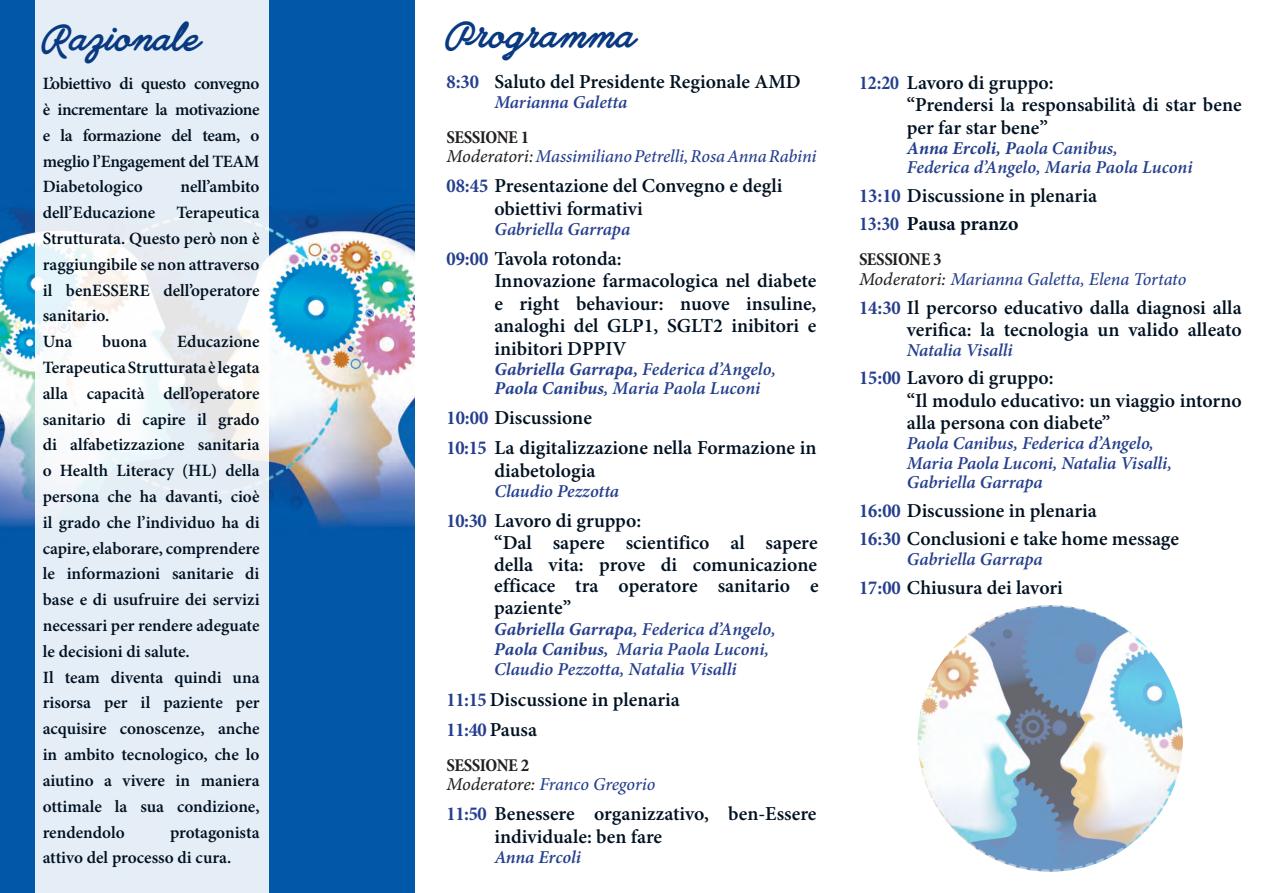
<style>
.page{position:relative;width:1263px;height:893px;background:#fff}
.page>*{position:absolute;margin:0;border:0;box-sizing:border-box;transform-origin:0 0}
.t1{font:37.5px "Ethernal Bold PERSONALUSE";color:#083981}
.t2{font:600 19.8px/22.5px "Minion Pro";color:#001121}
.t3{font:italic 600 18.15px/19.2px "Minion Pro";color:#253f8e}
.t4{font:italic 500 18.15px/19.8px "Minion Pro";letter-spacing:-.01em;color:#253f8e}
.t5{font:600 17.25px/25.8px "Minion Pro";color:#001121}
.s1{font-weight:700;font-stretch:condensed;color:#253f8e}
.s2{font-weight:700;font-style:normal;font-stretch:condensed;color:#231f20}
.s3{font-family:"Minion Pro It Capt";font-weight:400;font-style:normal;color:#231f20}
.s4{font-weight:700}
</style>
<div class="page">
<img style="left:918px;top:605px;width:265px;height:267px">
<img style="left:0;top:0;width:415px;height:893px">
<svg style="left:35px;top:0;width:234px;height:893px;background:#e8eff6"></svg>
<h1 class="t1" style="left:43px;top:15px;width:159px">Razionale</h1>
<p class="t5" style="left:43px;top:71px;width:218px;text-align:justify">L’obiettivo di questo convegno è incrementare la motivazione e la formazione del team, o meglio l’Engagement del TEAM Diabetologico</p>
<p class="t5" style="left:43px;top:175px;width:218px;text-indent:138px">nell’ambito dell’Educazione Terapeutica<br>Strutturata. Questo però non è raggiungibile se non attraverso il benESSERE dell’operatore sanitario.<br>Una</p>
<p class="t5" style="left:43px;top:329px;width:218px;text-indent:134px">Educazione<br>Terapeutica Strutturata è legata alla capacità dell’operatore sanitario di capire il grado di alfabetizzazione sanitaria o Health Literacy (HL) della persona che ha davanti, cioè il grado che l’individuo ha di capire, elaborare, comprendere le informazioni sanitarie di base e di usufruire dei servizi necessari per rendere adeguate le decisioni di salute.<br>Il team diventa quindi una risorsa per il paziente per acquisire conoscenze, anche in ambito tecnologico, che lo aiutino a vivere in maniera ottimale la sua condizione, rendendolo</p>
<p class="t5" style="left:102px;top:329px;width:46px">buona</p>
<p class="t5" style="left:43px;top:820px;width:218px;text-indent:127px">protagonista attivo del processo di cura.</p>
<h1 class="t1" style="left:446px;top:12px;width:190px">Programma</h1>
<p class="t2" style="left:446px;top:72px;width:356px"><span class="s1">8:30</span> Saluto del Presidente Regionale AMD</p>
<p class="t3" style="left:494px;top:93px;width:135px">Marianna Galetta</p>
<p class="t4" style="left:446px;top:127px;width:371px"><span class="s2">SESSIONE 1<br></span><span class="s3">Moderatori:</span> Massimiliano Petrelli, Rosa Anna Rabini</p>
<p class="t2" style="left:494px;top:176px;width:290px;text-indent:-48px"><span class="s1">08:45</span> Presentazione del Convegno e degli obiettivi formativi</p>
<p class="t3" style="left:494px;top:219px;width:137px">Gabriella Garrapa</p>
<p class="t2" style="left:494px;top:248px;width:324px;text-indent:-48px"><span class="s1">09:00</span> Tavola rotonda:<br>Innovazione farmacologica nel diabete e right behaviour: nuove insuline, analoghi del GLP1, SGLT2 inibitori e inibitori DPPIV</p>
<p class="t3" style="left:494px;top:359px;width:283px"><span class="s4">Gabriella Garrapa,</span> Federica d’Angelo,<br><span class="s4">Paola Canibus</span>, Maria Paola Luconi</p>
<p class="t2" style="left:446px;top:404px;width:371px;line-height:30px"><span class="s1">10:00</span> Discussione<br><span class="s1">10:15</span> La digitalizzazione nella Formazione in</p>
<p class="t2" style="left:494px;top:460px;width:103px">diabetologia</p>
<p class="t3" style="left:494px;top:481px;width:126px">Claudio Pezzotta</p>
<p class="t2" style="left:494px;top:510px;width:326px;line-height:21.9px;text-indent:-48px"><span class="s1">10:30</span> Lavoro di gruppo:<br>“Dal sapere scientifico al sapere della vita: prove di comunicazione efficace tra operatore sanitario e paziente”</p>
<p class="t3" style="left:494px;top:619px;width:283px;line-height:20px"><span class="s4">Gabriella Garrapa</span>, Federica d’Angelo,<br><span class="s4">Paola Canibus,</span> Maria Paola Luconi,<br>Claudio Pezzotta, Natalia Visalli</p>
<p class="t2" style="left:446px;top:686px;width:235px;line-height:30px"><span class="s1">11:15</span> Discussione in plenaria<br><span class="s1">11:40</span> Pausa</p>
<p class="t4" style="left:446px;top:755px;width:211px"><span class="s2">SESSIONE 2<br></span><span class="s3">Moderatore:</span> Franco Gregorio</p>
<p class="t2" style="left:494px;top:804px;width:324px;text-indent:-48px"><span class="s1">11:50</span> Benessere organizzativo, ben-Essere individuale: ben fare</p>
<p class="t3" style="left:494px;top:847px;width:88px">Anna Ercoli</p>
<p class="t2" style="left:907px;top:72px;width:336px;text-indent:-48px"><span class="s1">12:20</span> Lavoro di gruppo:<br>“Prendersi la responsabilità di star bene per far star bene”</p>
<p class="t3" style="left:907px;top:138px;width:287px"><span class="s4">Anna Ercoli, P</span>aola Canibus,<br>Federica d’Angelo, Maria Paola Luconi</p>
<p class="t2" style="left:859px;top:182px;width:240px;line-height:28.5px"><span class="s1">13:10</span> Discussione in plenaria<br><span class="s1">13:30</span> <span class="s4">Pausa pranzo</span></p>
<p class="t4" style="left:859px;top:249px;width:329px;line-height:20.2px"><span class="s2">SESSIONE 3<br></span><span class="s3">Moderatori:</span> Marianna Galetta, Elena Tortato</p>
<p class="t2" style="left:859px;top:297px;width:384px;line-height:22px;text-align:right"><span class="s1">14:30</span> Il percorso educativo dalla diagnosi alla verifica: la tecnologia un valido alleato</p>
<p class="t3" style="left:907px;top:340px;width:107px">Natalia Visalli</p>
<p class="t2" style="left:907px;top:367px;width:336px;text-indent:-48px"><span class="s1">15:00</span> Lavoro di gruppo:<br>“Il modulo educativo: un viaggio intorno alla persona con diabete”</p>
<p class="t3" style="left:907px;top:433px;width:267px;line-height:19.8px">Paola Canibus, Federica d’Angelo,<br>Maria Paola Luconi, Natalia Visalli,<br>Gabriella Garrapa</p>
<p class="t2" style="left:859px;top:497px;width:321px;line-height:28.5px"><span class="s1">16:00</span> Discussione in plenaria<br><span class="s1">16:30</span> Conclusioni e take home message</p>
<p class="t3" style="left:907px;top:550px;width:137px">Gabriella Garrapa</p>
<p class="t2" style="left:859px;top:577px;width:205px"><span class="s1">17:00</span> Chiusura dei lavori</p>
</div>
